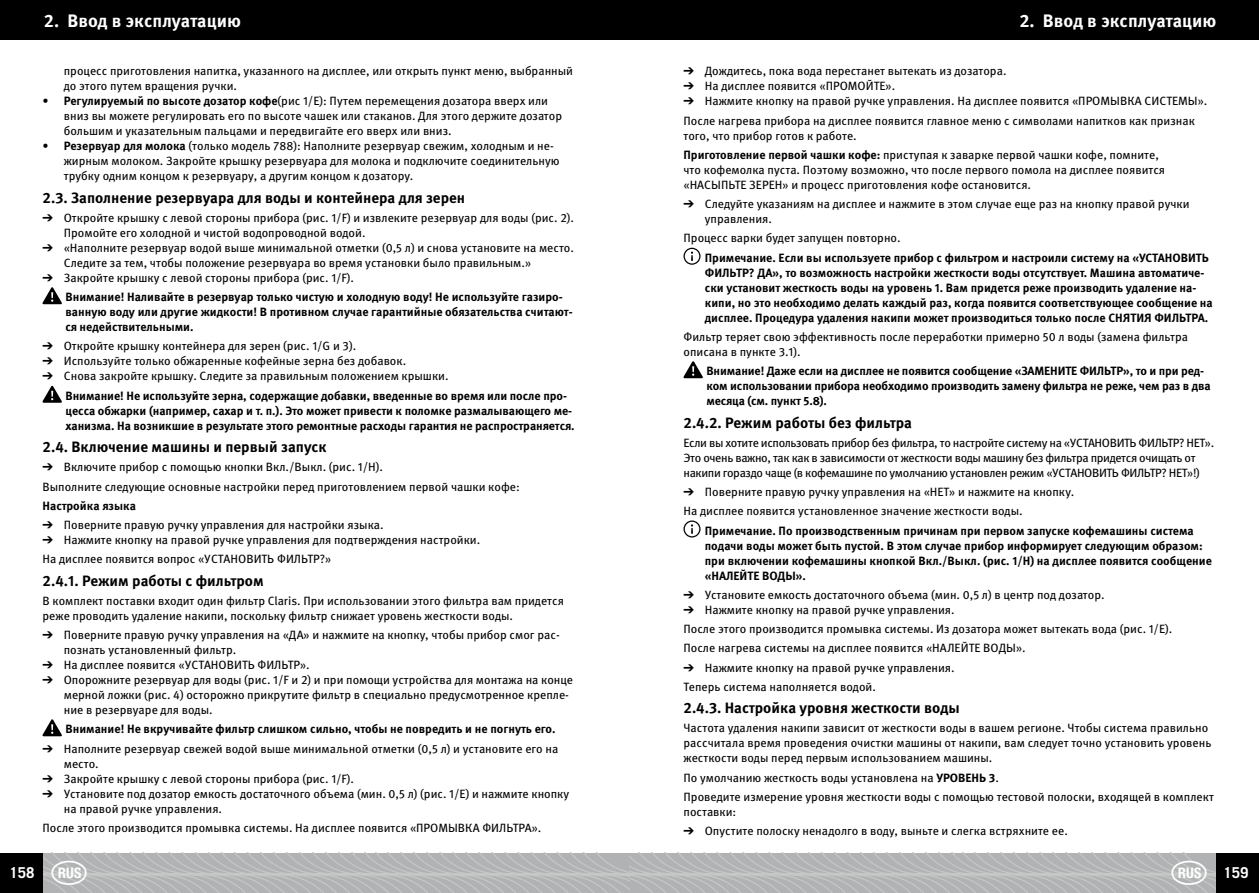
<style>
.page{position:relative;width:1259px;height:893px;background:#fff}
.page>*{position:absolute;margin:0;border:0;box-sizing:border-box;transform-origin:0 0}
.t1{font:700 18px "Meta Pro";color:#fff}
.t2{font:700 15px "Meta Pro";color:#000}
.t3{font:700 15px "Trade Gothic LT Std";color:#fff}
.t4{font:12px/15px "Meta Pro";color:#000}
.t5{font:700 12px/15px "Meta Pro";color:#000}
.t6{font:12px/15px "Meta Pro";letter-spacing:-.03em;color:#000}
.s1{font-weight:700}
</style>
<div class="page">
<svg style="left:43px;top:287px;width:19px;height:17px"></svg>
<svg style="left:43px;top:386px;width:19px;height:17px"></svg>
<svg style="left:43px;top:719px;width:19px;height:17px"></svg>
<svg style="left:683px;top:248px;width:17px;height:17px"></svg>
<svg style="left:683px;top:361px;width:20px;height:17px"></svg>
<svg style="left:683px;top:520px;width:17px;height:17px"></svg>
<div style="left:0;top:0;width:1258px;height:40px;background:#000"></div>
<div style="left:1216px;top:853px;width:42px;height:40px;background:#000"></div>
<div style="left:0;top:853px;width:42px;height:40px;background:#000"></div>
<svg style="left:42px;top:853px;width:1174px;height:40px;background:#b5b6b7"></svg>
<h1 class="t1" style="left:44px;top:9px;width:198px">2. Ввод в эксплуатацию</h1>
<h1 class="t1" style="left:1019px;top:9px;width:198px">2. Ввод в эксплуатацию</h1>
<p class="t4" style="left:64px;top:64px;width:511px">процесс приготовления напитка, указанного на дисплее, или открыть пункт меню, выбранный до этого путем вращения ручки.</p>
<p class="t4" style="left:64px;top:94px;width:500px;text-indent:-21px">• <span class="s1">Регулируемый по высоте дозатор кофе</span>(рис 1/E): Путем перемещения дозатора вверх или вниз вы можете регулировать его по высоте чашек или стаканов. Для этого держите дозатор большим и указательным пальцами и передвигайте его вверх или вниз.</p>
<p class="t4" style="left:64px;top:139px;width:497px;text-indent:-21px">• <span class="s1">Резервуар для молока</span> (только модель 788): Наполните резервуар свежим, холодным и не&shy;жирным молоком. Закройте крышку резервуара для молока и подключите соединительную трубку одним концом к резервуару, а другим концом к дозатору.</p>
<p class="t2" style="left:43px;top:188px;width:424px">2.3. Заполнение резервуара для воды и контейнера для зерен</p>
<p class="t4" style="left:64px;top:210px;width:512px">Откройте крышку с левой стороны прибора (рис. 1/F) и извлеките резервуар для воды (рис. 2).<br>Промойте его холодной и чистой водопроводной водой.<br>«Наполните резервуар водой выше минимальной отметки (0,5 л) и снова установите на место.<br>Следите за тем, чтобы положение резервуара во время установки было правильным.» Закройте крышку с левой стороны прибора (рис. 1/F).</p>
<p class="t5" style="left:65px;top:290px;width:509px">Внимание! Наливайте в резервуар только чистую и холодную воду! Не используйте газиро&shy;ванную воду или другие жидкости! В противном случае гарантийные обязательства считают&shy;ся недействительными.</p>
<p class="t4" style="left:64px;top:339px;width:386px">Откройте крышку контейнера для зерен (рис. 1/G и 3).<br>Используйте только обжаренные кофейные зерна без добавок.<br>Снова закройте крышку. Следите за правильным положением крышки.</p>
<p class="t5" style="left:65px;top:388px;width:510px">Внимание! Не используйте зерна, содержащие добавки, введенные во время или после про&shy;цесса обжарки (например, сахар и т. п.). Это может привести к поломке размалывающего ме&shy;ханизма. На возникшие в результате этого ремонтные расходы гарантия не распространяется.</p>
<p class="t2" style="left:43px;top:437px;width:286px">2.4. Включение машины и первый запуск</p>
<p class="t4" style="left:43px;top:458px;width:479px;line-height:19.2px;text-indent:21px">Включите прибор с помощью кнопки Вкл./Выкл. (рис. 1/H).<br>Выполните следующие основные настройки перед приготовлением первой чашки кофе:</p>
<p class="t5" style="left:43px;top:498px;width:95px">Настройка языка</p>
<p class="t4" style="left:64px;top:517px;width:418px">Поверните правую ручку управления для настройки языка.<br>Нажмите кнопку на правой ручке управления для подтверждения настройки.</p>
<p class="t4" style="left:43px;top:552px;width:290px">На дисплее появится вопрос «УСТАНОВИТЬ ФИЛЬТР?»</p>
<p class="t2" style="left:43px;top:571px;width:223px">2.4.1. Режим работы с фильтром</p>
<p class="t4" style="left:43px;top:593px;width:523px">В комплект поставки входит один фильтр Claris. При использовании этого фильтра вам придется реже проводить удаление накипи, поскольку фильтр снижает уровень жесткости воды.</p>
<p class="t4" style="left:64px;top:627px;width:511px">Поверните правую ручку управления на «ДА» и нажмите на кнопку, чтобы прибор смог рас&shy;познать установленный фильтр.<br>На дисплее появится «УСТАНОВИТЬ ФИЛЬТР».<br>Опорожните резервуар для воды (рис. 1/F и 2) и при помощи устройства для монтажа на конце мерной ложки (рис. 4) осторожно прикрутите фильтр в специально предусмотренное крепле&shy;ние в резервуаре для воды.</p>
<p class="t5" style="left:65px;top:722px;width:491px">Внимание! Не вкручивайте фильтр слишком сильно, чтобы не повредить и не погнуть его.</p>
<p class="t4" style="left:64px;top:741px;width:507px">Наполните резервуар свежей водой выше минимальной отметки (0,5 л) и установите его на место.<br>Закройте крышку с левой стороны прибора (рис. 1/F).<br>Установите под дозатор емкость достаточного объема (мин. 0,5 л) (рис. 1/E) и нажмите кнопку на правой ручке управления.</p>
<p class="t4" style="left:43px;top:820px;width:500px">После этого производится промывка системы. На дисплее появится «ПРОМЫВКА ФИЛЬТРА».</p>
<p class="t4" style="left:705px;top:64px;width:504px">Дождитесь, пока вода перестанет вытекать из дозатора.<br>На дисплее появится «ПРОМОЙТЕ».<br>Нажмите кнопку на правой ручке управления. На дисплее появится «ПРОМЫВКА СИСТЕМЫ».</p>
<p class="t4" style="left:683px;top:113px;width:513px">После нагрева прибора на дисплее появится главное меню с символами напитков как признак того, что прибор готов к работе.</p>
<p class="t4" style="left:683px;top:147px;width:483px"><span class="s1">Приготовление первой чашки кофе:</span> приступая к заварке первой чашки кофе, помните, что кофемолка пуста. Поэтому возможно, что после первого помола на дисплее появится «НАСЫПЬТЕ ЗЕРЕН» и процесс приготовления кофе остановится.</p>
<p class="t4" style="left:705px;top:197px;width:486px">Следуйте указаниям на дисплее и нажмите в этом случае еще раз на кнопку правой ручки управления.</p>
<p class="t4" style="left:683px;top:231px;width:219px">Процесс варки будет запущен повторно.</p>
<p class="t5" style="left:705px;top:250px;width:509px">Примечание. Если вы используете прибор с фильтром и настроили систему на «УСТАНОВИТЬ ФИЛЬТР? ДА», то возможность настройки жесткости воды отсутствует. Машина автоматиче&shy;ски установит жесткость воды на уровень 1. Вам придется реже производить удаление на&shy;кипи, но это необходимо делать каждый раз, когда появится соответствующее сообщение на дисплее. Процедура удаления накипи может производиться только после СНЯТИЯ ФИЛЬТРА.</p>
<p class="t4" style="left:683px;top:329px;width:506px">Фильтр теряет свою эффективность после переработки примерно 50 л воды (замена фильтра описана в пункте 3.1).</p>
<p class="t5" style="left:706px;top:364px;width:506px">Внимание! Даже если на дисплее не появится сообщение «ЗАМЕНИТЕ ФИЛЬТР», то и при ред&shy;ком использовании прибора необходимо производить замену фильтра не реже, чем раз в два месяца (см. пункт 5.8).</p>
<p class="t2" style="left:683px;top:413px;width:230px">2.4.2. Режим работы без фильтра</p>
<p class="t6" style="left:683px;top:435px;width:532px">Если вы хотите использовать прибор без фильтра, то настройте систему на «УСТАНОВИТЬ ФИЛЬТР? НЕТ».<br>Это очень важно, так как в зависимости от жесткости воды машину без фильтра придется очищать от накипи гораздо чаще (в кофемашине по умолчанию установлен режим «УСТАНОВИТЬ ФИЛЬТР? НЕТ»!)</p>
<p class="t4" style="left:683px;top:482px;width:392px;line-height:19.2px;text-indent:21px">Поверните правую ручку управления на «НЕТ» и нажмите на кнопку.<br>На дисплее появится установленное значение жесткости воды.</p>
<p class="t5" style="left:705px;top:523px;width:508px">Примечание. По производственным причинам при первом запуске кофемашины система подачи воды может быть пустой. В этом случае прибор информирует следующим образом: при включении кофемашины кнопкой Вкл./Выкл. (рис. 1/H) на дисплее появится сообщение «НАЛЕЙТЕ ВОДЫ».</p>
<p class="t4" style="left:705px;top:587px;width:401px">Установите емкость достаточного объема (мин. 0,5 л) в центр под дозатор.<br>Нажмите кнопку на правой ручке управления.</p>
<p class="t4" style="left:683px;top:621px;width:490px">После этого производится промывка системы. Из дозатора может вытекать вода (рис. 1/E).</p>
<p class="t4" style="left:683px;top:641px;width:344px">После нагрева системы на дисплее появится «НАЛЕЙТЕ ВОДЫ».</p>
<p class="t4" style="left:705px;top:660px;width:251px">Нажмите кнопку на правой ручке управления.</p>
<p class="t4" style="left:683px;top:679px;width:194px">Теперь система наполняется водой.</p>
<p class="t2" style="left:683px;top:698px;width:278px">2.4.3. Настройка уровня жесткости воды</p>
<p class="t4" style="left:683px;top:721px;width:529px">Частота удаления накипи зависит от жесткости воды в вашем регионе. Чтобы система правильно рассчитала время проведения очистки машины от накипи, вам следует точно установить уровень жесткости воды перед первым использованием машины.</p>
<p class="t4" style="left:683px;top:768px;width:532px;line-height:19.2px">По умолчанию жесткость воды установлена на <span class="s1">УРОВЕНЬ 3</span>.<br>Проведите измерение уровня жесткости воды с помощью тестовой полоски, входящей в комплект</p>
<p class="t4" style="left:705px;top:802px;width:364px;line-height:19.2px;text-indent:-21px">поставки:<br>Опустите полоску ненадолго в воду, выньте и слегка встряхните ее.</p>
<p class="t3" style="left:9px;top:863px;width:27px">158</p>
<p class="t3" style="left:1223px;top:863px;width:27px">159</p>
</div>
